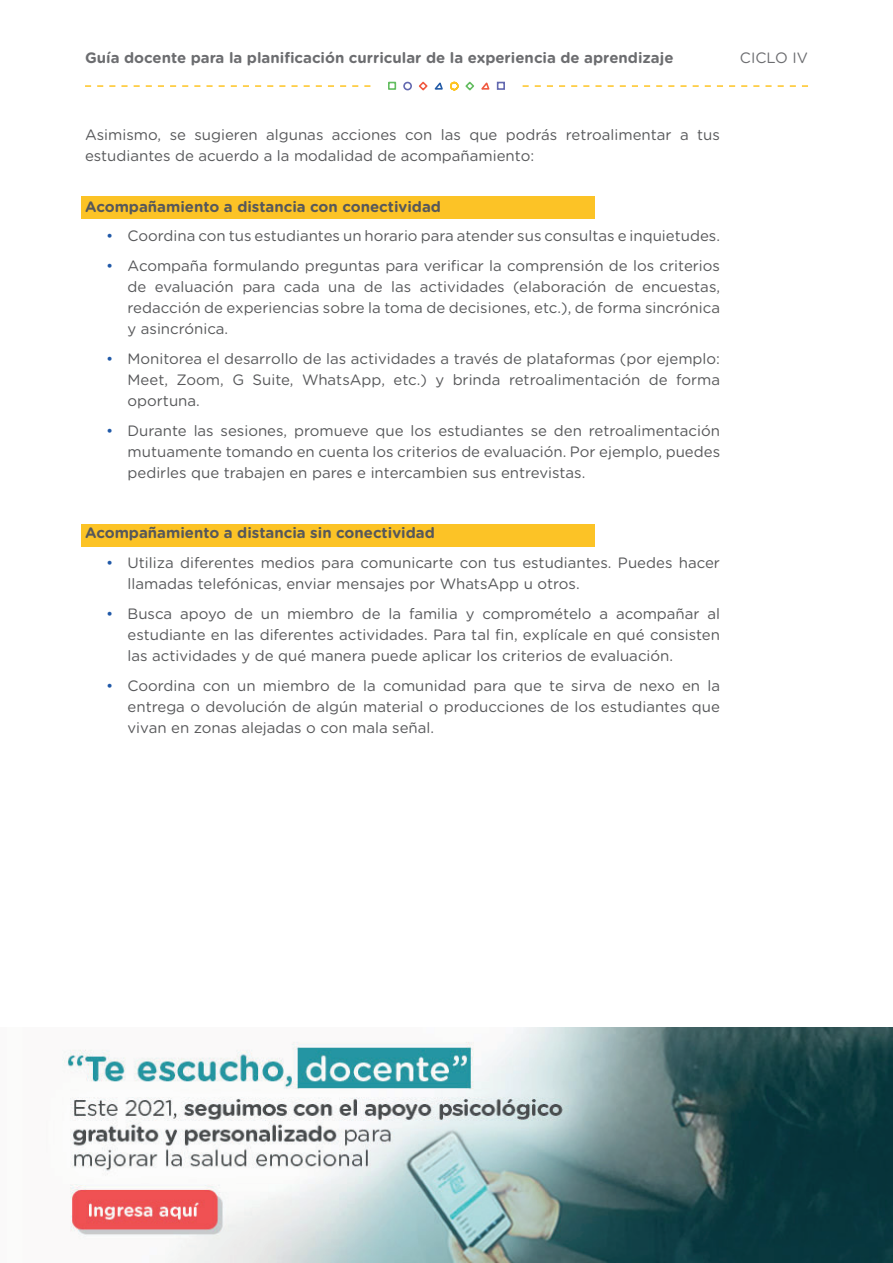
<style>
.page{position:relative;width:893px;height:1263px;background:#fff}
.page>*{position:absolute;margin:0;border:0;box-sizing:border-box;transform-origin:0 0}
.t1{font:15px/21px "Gotham Rounded";color:#57585a;text-align:justify}
.t2{font:700 15px "Gotham Rounded";color:#57585a}
.t3{font:700 15px "Gotham Rounded";color:#6c6d70}
.t4{font:15px "Gotham Rounded";color:#6c6d70}
.s1{color:#2059a8}
</style>
<div class="page">
<svg style="left:523px;top:85px;width:285px;height:2px"></svg>
<svg style="left:85px;top:85px;width:285px;height:2px"></svg>
<div style="left:403px;top:82px;width:9px;height:8px;border:2px solid #6369b0;border-radius:50%"></div>
<div style="left:388px;top:82px;width:8px;height:8px;border:2px solid #63bd60"></div>
<div style="left:497px;top:82px;width:8px;height:8px;border:2px solid #6369b0"></div>
<svg style="left:418px;top:81px;width:72px;height:10px"></svg>
<img style="left:63px;top:1027px;width:830px;height:236px">
<div style="left:81px;top:196px;width:513px;height:22px;background:#fcc326"></div>
<div style="left:81px;top:524px;width:513px;height:22px;background:#fcc326"></div>
<p class="t3" style="left:85px;top:46px;width:590px">Guía docente para la planificación curricular de la experiencia de aprendizaje</p>
<p class="t4" style="left:740px;top:47px;width:69px">CICLO IV</p>
<p class="t1" style="left:85px;top:123px;width:636px">Asimismo, se sugieren algunas acciones con las que podrás retroalimentar a tus estudiantes de acuerdo a la modalidad de acompañamiento:</p>
<p class="t2" style="left:85px;top:195px;width:358px">Acompañamiento a distancia con conectividad</p>
<p class="t1" style="left:106px;top:225px;width:615px"><span class="s1">•</span> Coordina con tus estudiantes un horario para atender sus consultas e inquietudes.</p>
<p class="t1" style="left:128px;top:255px;width:594px;text-indent:-21px"><span class="s1">•</span> Acompaña formulando preguntas para verificar la comprensión de los criterios de evaluación para cada una de las actividades (elaboración de encuestas, redacción de experiencias sobre la toma de decisiones, etc.), de forma sincrónica y asincrónica.</p>
<p class="t1" style="left:128px;top:348px;width:594px;text-indent:-21px"><span class="s1">•</span> Monitorea el desarrollo de las actividades a través de plataformas (por ejemplo:<br>Meet, Zoom, G Suite, WhatsApp, etc.) y brinda retroalimentación de forma oportuna.</p>
<p class="t1" style="left:128px;top:420px;width:594px;text-indent:-21px"><span class="s1">•</span> Durante las sesiones, promueve que los estudiantes se den retroalimentación mutuamente tomando en cuenta los criterios de evaluación. Por ejemplo, puedes pedirles que trabajen en pares e intercambien sus entrevistas.</p>
<p class="t2" style="left:85px;top:522px;width:351px">Acompañamiento a distancia sin conectividad</p>
<p class="t1" style="left:128px;top:551px;width:594px;text-indent:-21px"><span class="s1">•</span> Utiliza diferentes medios para comunicarte con tus estudiantes. Puedes hacer llamadas telefónicas, enviar mensajes por WhatsApp u otros.</p>
<p class="t1" style="left:128px;top:602px;width:594px;text-indent:-21px"><span class="s1">•</span> Busca apoyo de un miembro de la familia y compromételo a acompañar al estudiante en las diferentes actividades. Para tal fin, explícale en qué consisten las actividades y de qué manera puede aplicar los criterios de evaluación.</p>
<p class="t1" style="left:128px;top:674px;width:594px;text-indent:-21px"><span class="s1">•</span> Coordina con un miembro de la comunidad para que te sirva de nexo en la entrega o devolución de algún material o producciones de los estudiantes que vivan en zonas alejadas o con mala señal.</p>
</div>
